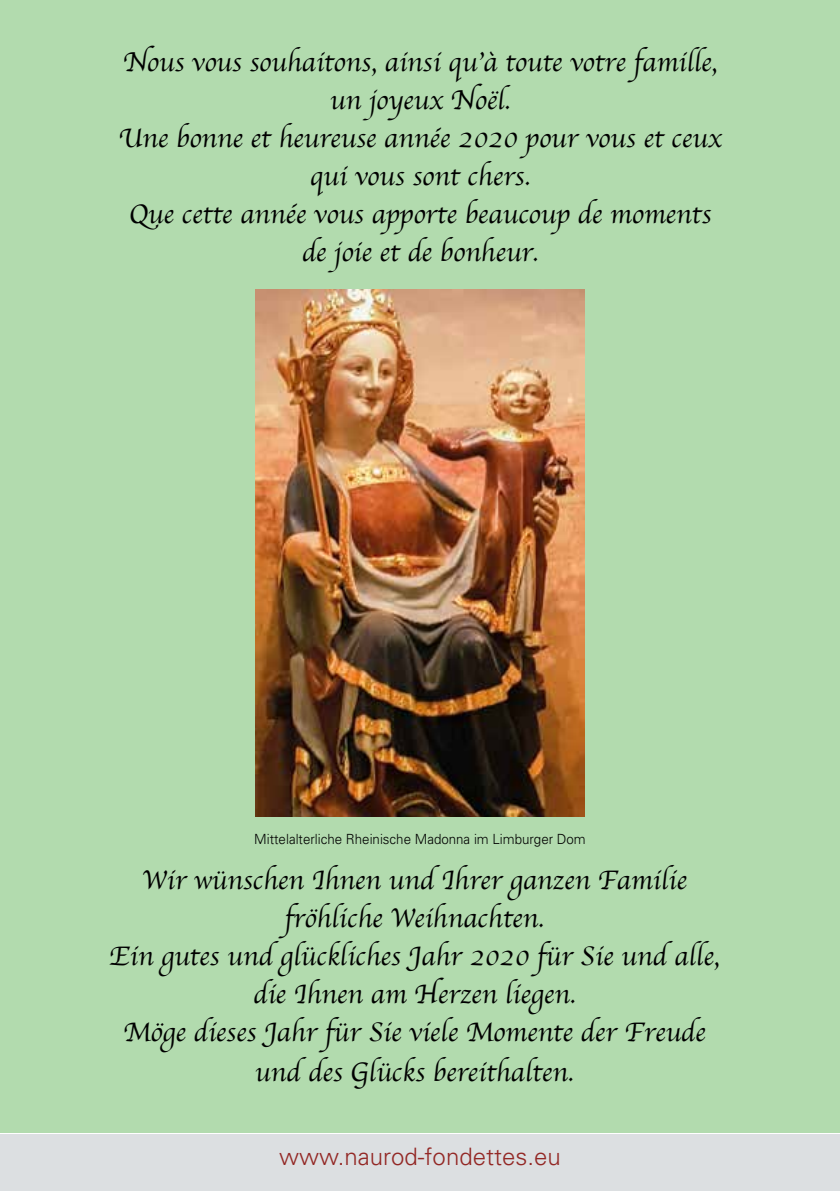
<style>
.page{position:relative;width:840px;height:1191px;background:#fff}
.page>*{position:absolute;margin:0;border:0;box-sizing:border-box;transform-origin:0 0}
.t1{font:28px/38px "Apple Chancery";color:#000;text-align:center}
.t2{font:300 24px "Univers";color:#932825}
.t3{font:300 14px "Univers";color:#000;scale:.95 1}
</style>
<div class="page">
<div style="left:0;top:1134px;width:839px;height:57px;background:#dcdfe1"></div>
<div style="left:0;top:0;width:839px;height:1132px;background:#b2dbae"></div>
<img style="left:256px;top:290px;width:327px;height:526px">
<p class="t1" style="left:118px;top:43px;width:604px">Nous vous souhaitons, ainsi qu’à toute votre famille, un joyeux Noël.<br>Une bonne et heureuse année 2020 pour vous et ceux qui vous sont chers.<br>Que cette année vous apporte beaucoup de moments de joie et de bonheur.</p>
<p class="t3" style="left:254px;top:830px;width:350px">Mittelalterliche Rheinische Madonna im Limburger Dom</p>
<p class="t1" style="left:109px;top:860px;width:611px">Wir wünschen Ihnen und Ihrer ganzen Familie fröhliche Weihnachten.<br>Ein gutes und glückliches Jahr 2020 für Sie und alle, die Ihnen am Herzen liegen.<br>Möge dieses Jahr für Sie viele Momente der Freude und des Glücks bereithalten.</p>
<p class="t2" style="left:279px;top:1141px;width:283px">www.naurod-fondettes.eu</p>
</div>
